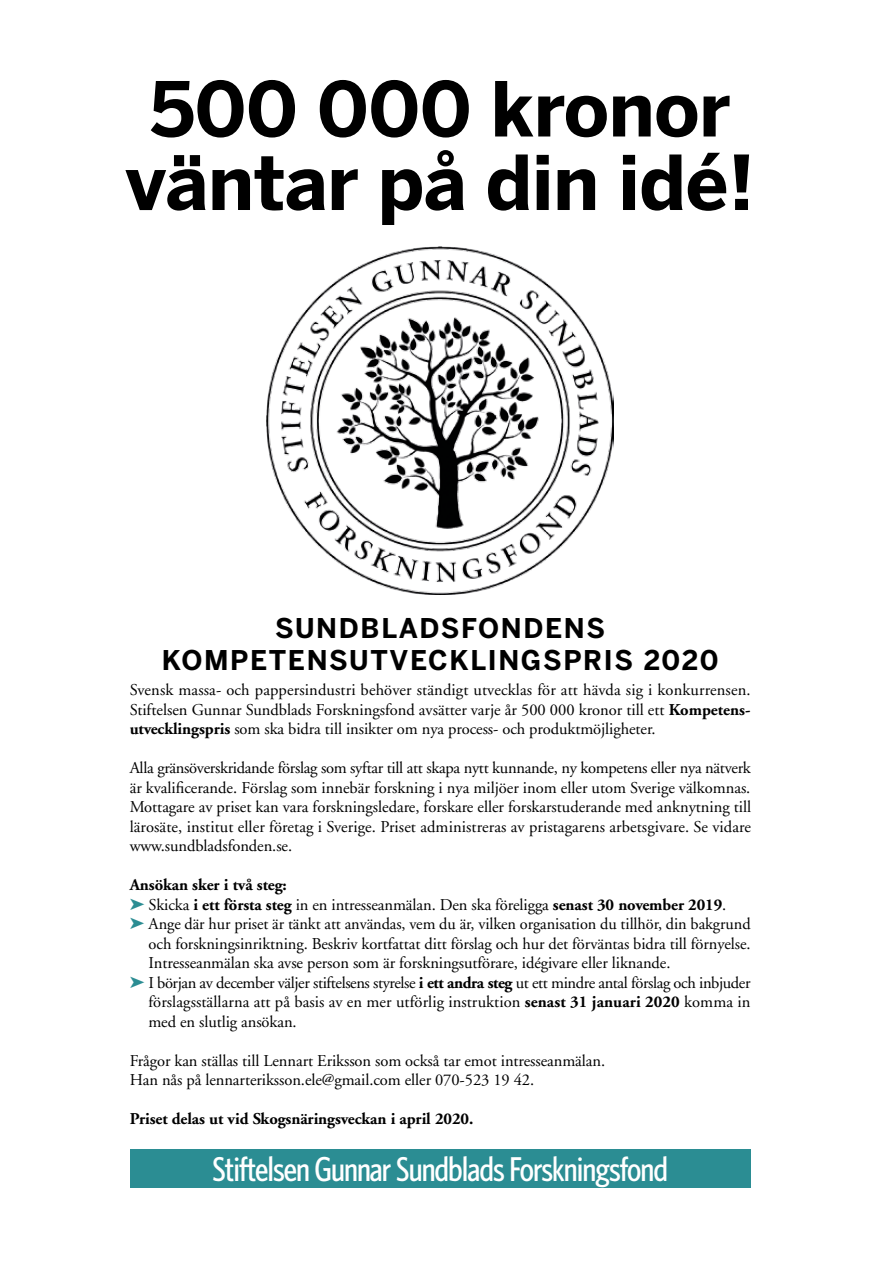
<style>
.page{position:relative;width:893px;height:1263px;background:#fff}
.page>*{position:absolute;margin:0;border:0;box-sizing:border-box;transform-origin:0 0}
.t1{font:700 75px/73.5px "Benton Sans";letter-spacing:-.01em;color:#000;text-align:center}
.t2{font:500 34.5px "Whitney Condensed";letter-spacing:-.03em;color:#fff}
.t3{font:700 27px/31.5px "Benton Sans";letter-spacing:.06em;color:#000;text-align:center}
.t4{font:16.5px/19.5px "Adobe Garamond";letter-spacing:-.005em;color:#000;text-align:justify}
.t5{font:16.5px "Adobe Garamond";letter-spacing:-.025em;color:#000}
.t6{font:700 16.5px "Adobe Garamond";letter-spacing:-.005em;color:#000}
.s1{font-weight:700}
.s2{color:#2b8d93}
</style>
<div class="page">
<div style="left:130px;top:1149px;width:620px;height:39px;background:#2b8d93"></div>
<img style="left:266px;top:247px;width:348px;height:347px">
<h1 class="t1" style="left:126px;top:71px;width:631px">500 000 kronor väntar på din idé!</h1>
<h3 class="t3" style="left:162px;top:612px;width:558px">SUNDBLADSFONDENS<br>KOMPETENSUTVECKLINGSPRIS 2020</h3>
<p class="t4" style="left:130px;top:680px;width:622px">Svensk massa- och pappersindustri behöver ständigt utvecklas för att hävda sig i konkurrensen.<br>Stiftelsen Gunnar Sundblads Forskningsfond avsätter varje år 500 000 kronor till ett <span class="s1">Kompetens&shy;utvecklingspris</span> som ska bidra till insikter om nya process- och produktmöjligheter.</p>
<p class="t4" style="left:130px;top:758px;width:623px">Alla gränsöverskridande förslag som syftar till att skapa nytt kunnande, ny kompetens eller nya nätverk är kvalificerande. Förslag som innebär forskning i nya miljöer inom eller utom Sverige välkomnas.<br>Mottagare av priset kan vara forskningsledare, forskare eller forskarstuderande med anknytning till lärosäte, institut eller företag i Sverige. Priset administreras av pristagarens arbetsgivare. Se vidare www.sundbladsfonden.se.</p>
<p class="t6" style="left:130px;top:876px;width:159px">Ansökan sker i två steg:</p>
<p class="t4" style="left:130px;top:895px;width:598px"><span class="s2">➤</span> Skicka <span class="s1">i ett första steg</span> in en intresseanmälan. Den ska föreligga <span class="s1">senast 30 november 2019</span>.</p>
<p class="t4" style="left:130px;top:914px;width:622px"><span class="s2">➤</span> Ange där hur priset är tänkt att användas, vem du är, vilken organisation du tillhör, din bakgrund</p>
<p class="t4" style="left:149px;top:934px;width:603px">och forskningsinriktning. Beskriv kortfattat ditt förslag och hur det förväntas bidra till förnyelse.</p>
<p class="t4" style="left:149px;top:953px;width:523px">Intresseanmälan ska avse person som är forskningsutförare, idégivare eller liknande.</p>
<p class="t5" style="left:130px;top:973px;width:622px"><span class="s2">➤</span> I början av december väljer stiftelsens styrelse <span class="s1">i ett andra steg</span> ut ett mindre antal förslag och inbjuder</p>
<p class="t4" style="left:148px;top:992px;width:603px">förslagsställarna att på basis av en mer utförlig instruktion <span class="s1">senast 31 januari 2020</span> komma in</p>
<p class="t4" style="left:148px;top:1012px;width:150px">med en slutlig ansökan.</p>
<p class="t4" style="left:130px;top:1051px;width:477px">Frågor kan ställas till Lennart Eriksson som också tar emot intresseanmälan.<br>Han nås på lennarteriksson.ele@gmail.com eller 070-523 19 42.</p>
<p class="t6" style="left:130px;top:1110px;width:345px">Priset delas ut vid Skogsnäringsveckan i april 2020.</p>
<h2 class="t2" style="left:212px;top:1148px;width:457px">Stiftelsen Gunnar Sundblads Forskningsfond</h2>
</div>
